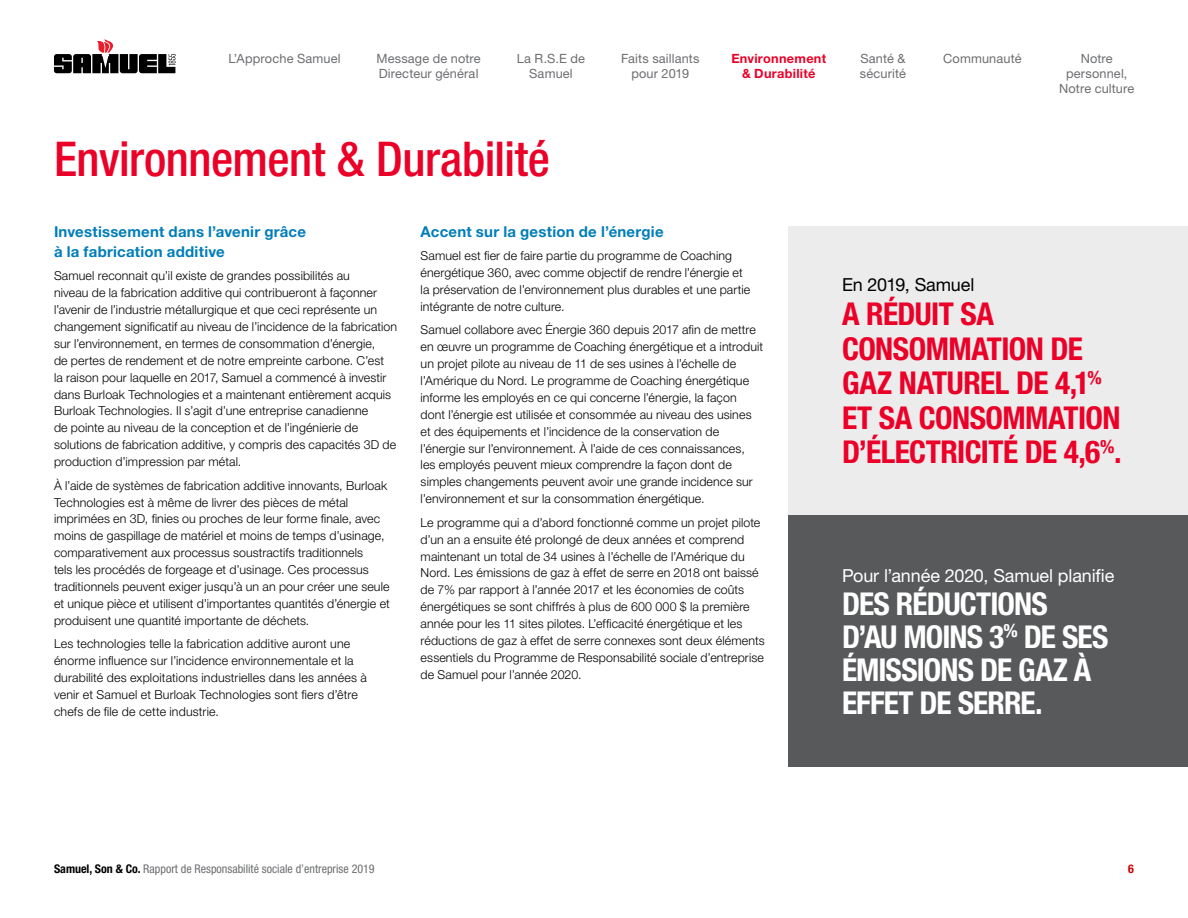
<style>
.page{position:relative;width:1188px;height:918px;background:#fff}
.page>*{position:absolute;margin:0;border:0;box-sizing:border-box;transform-origin:0 0}
.t1{font:500 condensed 48px "Helvetica Neue LT Std";letter-spacing:-.01em;color:#eb0028}
.t2{font:700 condensed 31.5px/34.5px "Helvetica Neue LT Std";letter-spacing:-.02em;color:#eb0028}
.t3{font:700 condensed 31.5px/33px "Helvetica Neue LT Std";letter-spacing:-.03em;color:#fff}
.t4{font:18px "Helvetica Neue LT Std";letter-spacing:-.01em;color:#fff}
.t5{font:18px "Helvetica Neue LT Std";letter-spacing:-.01em;color:#000}
.t6{font:700 15px/20.2px "Helvetica Neue LT Std";letter-spacing:.015em;color:#007db9}
.t7{font:12.75px/15px "Helvetica Neue LT Std";letter-spacing:.01em;color:#6d6e71;text-align:center}
.t8{font:700 12.75px/15px "Helvetica Neue LT Std";letter-spacing:.02em;color:#eb0028;text-align:center}
.Copy{font:300 12.3px/16.8px "Helvetica Neue LT Std";letter-spacing:.01em;color:#000}
.t9{font:condensed 12px "Helvetica Neue LT Std";color:#6d6e71}
.t10{font:700 condensed 12px "Helvetica Neue LT Std";color:#c00}
.s1{font-weight:700;color:#000}
</style>
<div class="page">
<svg style="left:54px;top:39px;width:122px;height:34px"></svg>
<div style="left:788px;top:226px;width:400px;height:289px;background:#ececec"></div>
<div style="left:788px;top:515px;width:400px;height:252px;background:#58595b"></div>
<p class="t7" style="left:229px;top:51px;width:114px">L’Approche Samuel</p>
<p class="t7" style="left:376px;top:51px;width:106px;text-align:left">Message de notre<br>Directeur général</p>
<p class="t7" style="left:517px;top:51px;width:70px">La R.S.E de<br>Samuel</p>
<p class="t7" style="left:943px;top:51px;width:80px">Communauté</p>
<p class="t7" style="left:860px;top:51px;width:48px;text-align:left">Santé &amp; sécurité</p>
<p class="t7" style="left:621px;top:51px;width:80px">Faits saillants pour 2019</p>
<p class="t8" style="left:731px;top:51px;width:96px">Environnement &amp; Durabilité</p>
<p class="t7" style="left:1059px;top:51px;width:77px">Notre personnel,<br>Notre culture</p>
<h2 class="t1" style="left:54px;top:130px;width:497px">Environnement &amp; Durabilité</h2>
<h3 class="t6" style="left:54px;top:221px;width:254px">Investissement dans l’avenir grâce à la fabrication additive</h3>
<p class="Copy" style="left:54px;top:267px;width:345px">Samuel reconnait qu’il existe de grandes possibilités au<br>niveau de la fabrication additive qui contribueront à façonner l’avenir de l’industrie métallurgique et que ceci représente un changement significatif au niveau de l’incidence de la fabrication sur l’environnement, en termes de consommation d’énergie,<br>de pertes de rendement et de notre empreinte carbone. C’est<br>la raison pour laquelle en 2017, Samuel a commencé à investir dans Burloak Technologies et a maintenant entièrement acquis Burloak Technologies. Il s’agit d’une entreprise canadienne<br>de pointe au niveau de la conception et de l’ingénierie de solutions de fabrication additive, y compris des capacités 3D de production d’impression par métal.</p>
<p class="Copy" style="left:54px;top:477px;width:337px">À l’aide de systèmes de fabrication additive innovants, Burloak Technologies est à même de livrer des pièces de métal imprimées en 3D, finies ou proches de leur forme finale, avec moins de gaspillage de matériel et moins de temps d’usinage, comparativement aux processus soustractifs traditionnels<br>tels les procédés de forgeage et d’usinage. Ces processus traditionnels peuvent exiger jusqu’à un an pour créer une seule et unique pièce et utilisent d’importantes quantités d’énergie et produisent une quantité importante de déchets.</p>
<p class="Copy" style="left:54px;top:635px;width:314px">Les technologies telle la fabrication additive auront une énorme influence sur l’incidence environnementale et la durabilité des exploitations industrielles dans les années à venir et Samuel et Burloak Technologies sont fiers d’être chefs de file de cette industrie.</p>
<h3 class="t6" style="left:421px;top:221px;width:245px">Accent sur la gestion de l’énergie</h3>
<p class="Copy" style="left:421px;top:247px;width:331px">Samuel est fier de faire partie du programme de Coaching énergétique 360, avec comme objectif de rendre l’énergie et la préservation de l’environnement plus durables et une partie intégrante de notre culture.</p>
<p class="Copy" style="left:421px;top:321px;width:344px">Samuel collabore avec Énergie 360 depuis 2017 afin de mettre en œuvre un programme de Coaching énergétique et a introduit un projet pilote au niveau de 11 de ses usines à l’échelle de l’Amérique du Nord. Le programme de Coaching énergétique informe les employés en ce qui concerne l’énergie, la façon dont l’énergie est utilisée et consommée au niveau des usines et des équipements et l’incidence de la conservation de l’énergie sur l’environnement. À l’aide de ces connaissances,<br>les employés peuvent mieux comprendre la façon dont de simples changements peuvent avoir une grande incidence sur l’environnement et sur la consommation énergétique.</p>
<p class="Copy" style="left:421px;top:514px;width:346px">Le programme qui a d’abord fonctionné comme un projet pilote d’un an a ensuite été prolongé de deux années et comprend maintenant un total de 34 usines à l’échelle de l’Amérique du Nord. Les émissions de gaz à effet de serre en 2018 ont baissé de 7% par rapport à l’année 2017 et les économies de coûts énergétiques se sont chiffrés à plus de 600 000 $ la première année pour les 11 sites pilotes. L’efficacité énergétique et les réductions de gaz à effet de serre connexes sont deux éléments essentiels du Programme de Responsabilité sociale d’entreprise de Samuel pour l’année 2020.</p>
<p class="t5" style="left:842px;top:274px;width:134px">En 2019, Samuel</p>
<p class="t2" style="left:842px;top:296px;width:281px">A RÉDUIT SA<br>CONSOMMATION DE<br>GAZ NATUREL DE 4,1<sup>%<br></sup>ET SA CONSOMMATION<br>D’ÉLECTRICITÉ DE 4,6<sup>%</sup>.</p>
<p class="t4" style="left:842px;top:565px;width:274px">Pour l’année 2020, Samuel planifie</p>
<p class="t3" style="left:842px;top:587px;width:268px">DES RÉDUCTIONS<br>D’AU MOINS 3<sup>%</sup> DE SES<br>ÉMISSIONS DE GAZ À<br>EFFET DE SERRE.</p>
<p class="t9" style="left:54px;top:861px;width:322px"><span class="s1">Samuel, Son &amp; Co.</span> Rapport de Responsabilité sociale d’entreprise 2019</p>
<p class="t10" style="left:1128px;top:861px;width:7px">6</p>
</div>
